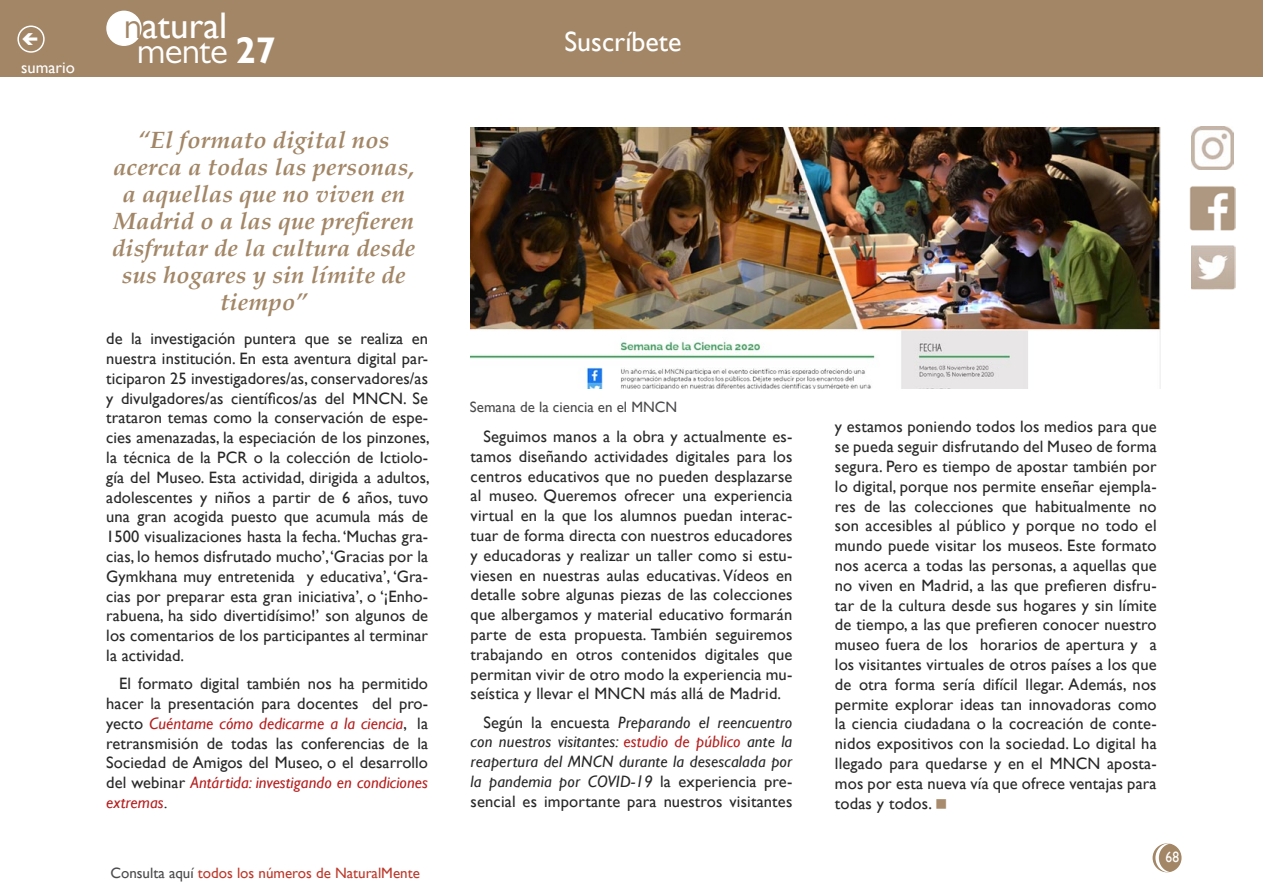
<style>
.page{position:relative;width:1263px;height:893px;background:#fff}
.page>*{position:absolute;margin:0;border:0;box-sizing:border-box;transform-origin:0 0}
.t1{font:37.05px "Gill Sans";color:#fff}
.t2{font:37.05px "Gill Sans MT Pro";letter-spacing:-.02em;color:#fff}
.t3{font:27.9px "Gill Sans";color:#fff}
.t4{font:italic 700 24px/27px "Palatino";letter-spacing:.005em;color:#a28666;text-align:center}
.t5{font:16.5px/19.8px "Gill Sans";letter-spacing:.005em;color:#282829;text-align:justify}
.t6{font:italic 16.5px/19.8px "Gill Sans";letter-spacing:.01em;color:#282829;text-align:justify}
.t7{font:16.5px "Gill Sans";color:#fff}
.t8{font:15px "Gill Sans";color:#bd392b}
.t9{font:15px "Gill Sans";color:#4b4b4d}
.t10{font:15px "Gill Sans";color:#fff;scale:.9 1}
.s1{font-family:"Gill Sans MT Pro";color:#a28666}
.s2{font-family:"Gill Sans";font-weight:700}
.s3{font-style:italic;color:#b61f1f}
.s4{font-style:italic}
.s5{color:#4b4b4d}
.s6{font-style:normal}
.s7{color:#b61f1f}
.s8{color:#a78b6c}
</style>
<div class="page">
<div style="left:1153px;top:844px;width:28px;height:28px;background:#a28666;border-radius:50%"></div>
<div style="left:1152px;top:843px;width:29px;height:29px;border:2px solid #a28666;border-radius:50%"></div>
<div style="left:0;top:0;width:1263px;height:77px;background:#a28666"></div>
<div style="left:107px;top:11px;width:34px;height:34px;background:#fff;border-radius:50%"></div>
<div style="left:106px;top:11px;width:36px;height:35px;border:2px solid #fff;border-radius:50%"></div>
<svg style="left:1155px;top:843px;width:15px;height:29px"></svg>
<div style="left:17px;top:26px;width:28px;height:27px;border:2px solid #fff;border-radius:50%"></div>
<img style="left:1190px;top:186px;width:45px;height:44px">
<img style="left:1191px;top:246px;width:44px;height:44px">
<img style="left:1191px;top:127px;width:42px;height:42px">
<img style="left:471px;top:128px;width:689px;height:261px">
<p class="t7" style="left:21px;top:58px;width:55px">sumario</p>
<h1 class="t1" style="left:124px;top:4px;width:105px"><span class="s1">n</span>atural</h1>
<h1 class="t2" style="left:137px;top:29px;width:140px">mente <span class="s2">27</span></h1>
<h3 class="t4" style="left:112px;top:127px;width:305px">“El formato digital nos acerca a todas las personas, a aquellas que no viven en<br>Madrid o a las que prefieren disfrutar de la cultura desde sus hogares y sin límite de tiempo”</h3>
<p class="t5" style="left:106px;top:329px;width:325px">de la investigación puntera que se realiza en nuestra institución. En esta aventura digital par&shy;ticiparon 25 investigadores/as, conservadores/as y divulgadores/as científicos/as del MNCN. Se trataron temas como la conservación de espe&shy;cies amenazadas, la especiación de los pinzones, la técnica de la PCR o la colección de Ictiolo&shy;gía del Museo. Esta actividad, dirigida a adultos, adolescentes y niños a partir de 6 años, tuvo una gran acogida puesto que acumula más de 1500 visualizaciones hasta la fecha. ‘Muchas gra&shy;cias, lo hemos disfrutado mucho’, ‘Gracias por la Gymkhana muy entretenida y educativa’, ‘Gra&shy;cias por preparar esta gran iniciativa’, o ‘¡Enho&shy;rabuena, ha sido divertidísimo!’ son algunos de los comentarios de los participantes al terminar la actividad.</p>
<p class="t5" style="left:106px;top:674px;width:323px;text-indent:13px">El formato digital también nos ha permitido hacer la presentación para docentes del pro&shy;yecto <span class="s3">Cuéntame cómo dedicarme a la ciencia</span>, la retransmisión de todas las conferencias de la Sociedad de Amigos del Museo, o el desarrollo del webinar <span class="s3">Antártida: investigando en condiciones extremas</span><span class="s4">.</span></p>
<p class="t8" style="left:110px;top:864px;width:311px"><span class="s5">Consulta aquí</span> todos los números de NaturalMente</p>
<h2 class="t3" style="left:564px;top:25px;width:118px">Suscríbete</h2>
<p class="t9" style="left:470px;top:398px;width:209px">Semana de la ciencia en el MNCN</p>
<p class="t5" style="left:471px;top:427px;width:323px;text-indent:13px">Seguimos manos a la obra y actualmente es&shy;tamos diseñando actividades digitales para los centros educativos que no pueden desplazarse al museo. Queremos ofrecer una experiencia virtual en la que los alumnos puedan interac&shy;tuar de forma directa con nuestros educadores y educadoras y realizar un taller como si estu&shy;viesen en nuestras aulas educativas. Vídeos en detalle sobre algunas piezas de las colecciones que albergamos y material educativo formarán parte de esta propuesta. También seguiremos trabajando en otros contenidos digitales que permitan vivir de otro modo la experiencia mu&shy;seística y llevar el MNCN más allá de Madrid.</p>
<p class="t6" style="left:471px;top:712px;width:323px;text-indent:13px"><span class="s6">Según la encuesta</span> Preparando el reencuentro con nuestros visitantes: <span class="s7">estudio de público</span> ante la reapertura del MNCN durante la desescalada por la pandemia por COVID-19 <span class="s6">la experiencia pre&shy;sencial es importante para nuestros visitantes</span></p>
<p class="t5" style="left:835px;top:417px;width:323px">y estamos poniendo todos los medios para que se pueda seguir disfrutando del Museo de forma segura. Pero es tiempo de apostar también por lo digital, porque nos permite enseñar ejempla&shy;res de las colecciones que habitualmente no son accesibles al público y porque no todo el mundo puede visitar los museos. Este formato nos acerca a todas las personas, a aquellas que no viven en Madrid, a las que prefieren disfru&shy;tar de la cultura desde sus hogares y sin límite de tiempo, a las que prefieren conocer nuestro museo fuera de los horarios de apertura y a los visitantes virtuales de otros países a los que de otra forma sería difícil llegar. Además, nos permite explorar ideas tan innovadoras como la ciencia ciudadana o la cocreación de conte&shy;nidos expositivos con la sociedad. Lo digital ha llegado para quedarse y en el MNCN aposta&shy;mos por esta nueva vía que ofrece ventajas para todas y todos. <span class="s8">■</span></p>
<p class="t10" style="left:1165px;top:849px;width:16px">68</p>
</div>
